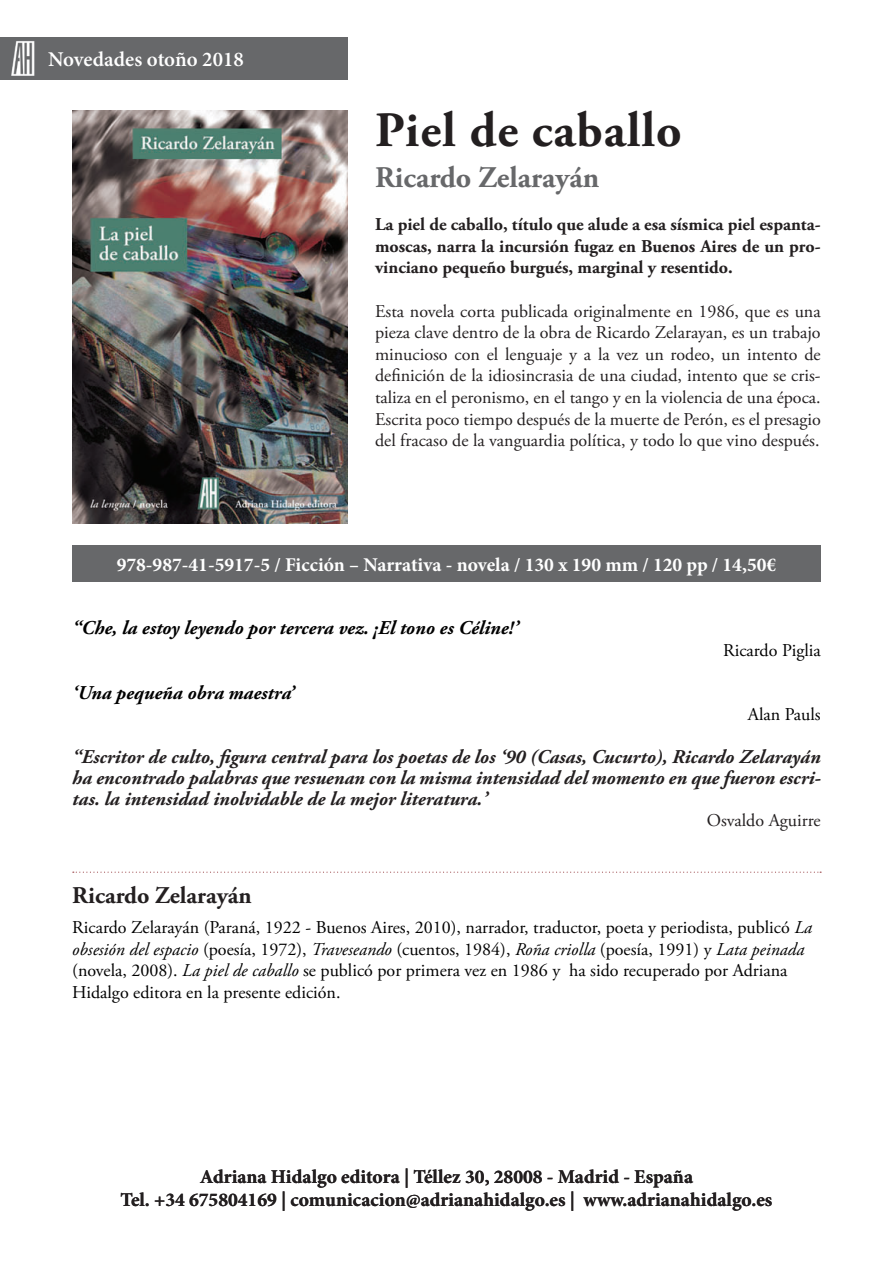
<style>
.page{position:relative;width:893px;height:1263px;background:#fff}
.page>*{position:absolute;margin:0;border:0;box-sizing:border-box;transform-origin:0 0}
.t1{font:700 49.5px "Adobe Garamond Pro";letter-spacing:.02em;color:#231f20}
.t2{font:700 30px "Adobe Garamond Pro";color:#67686a}
.t3{font:700 24px "Adobe Garamond Pro";color:#231f20}
.t4{font:600 21px "Minion Pro";color:#fff}
.t5{font:italic 700 19.5px/21px "Adobe Garamond Pro";color:#231f20;text-align:justify}
.t6{font:700 19.5px/23.4px "Minion Pro";color:#231f20;text-align:center}
.t7{font:italic 700 19.5px "Adobe Garamond Pro";color:#000}
.t8{font:700 19.5px "Minion Pro";color:#fff}
.t9{font:18px/21.6px "Adobe Garamond Pro";color:#231f20;text-align:justify}
.t10{font:18px/21.6px "Adobe Garamond Pro";color:#000}
.t11{font:700 18px/21.6px "Adobe Garamond Pro";color:#231f20;text-align:justify}
.s1{font-style:italic}
</style>
<div class="page">
<img style="left:72px;top:111px;width:275px;height:412px">
<div style="left:0;top:37px;width:347px;height:42px;background:#67686a"></div>
<svg style="left:73px;top:872px;width:748px;height:1px"></svg>
<div style="left:72px;top:546px;width:749px;height:36px;background:#67686a"></div>
<p class="t4" style="left:48px;top:45px;width:197px">Novedades otoño 2018</p>
<h1 class="t1" style="left:375px;top:102px;width:308px">Piel de caballo</h1>
<h2 class="t2" style="left:375px;top:160px;width:226px">Ricardo Zelarayán</h2>
<p class="t11" style="left:375px;top:214px;width:447px">La piel de caballo, título que alude a esa sísmica piel espanta&shy;moscas, narra la incursión fugaz en Buenos Aires de un pro&shy;vinciano pequeño burgués, marginal y resentido.</p>
<p class="t9" style="left:375px;top:301px;width:447px">Esta novela corta publicada originalmente en 1986, que es una pieza clave dentro de la obra de Ricardo Zelarayan, es un trabajo minucioso con el lenguaje y a la vez un rodeo, un intento de definición de la idiosincrasia de una ciudad, intento que se cris&shy;taliza en el peronismo, en el tango y en la violencia de una época.<br>Escrita poco tiempo después de la muerte de Perón, es el presagio del fracaso de la vanguardia política, y todo lo que vino después.</p>
<p class="t8" style="left:117px;top:551px;width:661px">978-987-41-5917-5 / Ficción – Narrativa - novela / 130 x 190 mm / 120 pp / 14,50€</p>
<p class="t7" style="left:72px;top:616px;width:448px">“Che, la estoy leyendo por tercera vez. ¡El tono es Céline!’</p>
<p class="t7" style="left:72px;top:681px;width:224px">‘Una pequeña obra maestra’</p>
<p class="t10" style="left:723px;top:640px;width:99px">Ricardo Piglia</p>
<p class="t10" style="left:748px;top:704px;width:74px">Alan Pauls</p>
<p class="t5" style="left:72px;top:747px;width:750px">“Escritor de culto, figura central para los poetas de los ‘90 (Casas, Cucurto), Ricardo Zelarayán ha encontrado palabras que resuenan con la misma intensidad del momento en que fueron escri&shy;tas. la intensidad inolvidable de la mejor literatura.’</p>
<p class="t9" style="left:707px;top:810px;width:115px">Osvaldo Aguirre</p>
<h3 class="t3" style="left:72px;top:881px;width:181px">Ricardo Zelarayán</h3>
<p class="t10" style="left:72px;top:917px;width:741px">Ricardo Zelarayán (Paraná, 1922 - Buenos Aires, 2010), narrador, traductor, poeta y periodista, publicó <span class="s1">La obsesión del espacio</span> (poesía, 1972), <span class="s1">Traveseando</span> (cuentos, 1984), <span class="s1">Roña criolla</span> (poesía, 1991) y <span class="s1">Lata peinada </span>(novela, 2008). <span class="s1">La piel de caballo</span> se publicó por primera vez en 1986 y ha sido recuperado por Adriana Hidalgo editora en la presente edición.</p>
<p class="t6" style="left:121px;top:1165px;width:653px">Adriana Hidalgo editora | Téllez 30, 28008 - Madrid - España<br>Tel. +34 675804169 | comunicacion@adrianahidalgo.es | www.adrianahidalgo.es</p>
</div>
